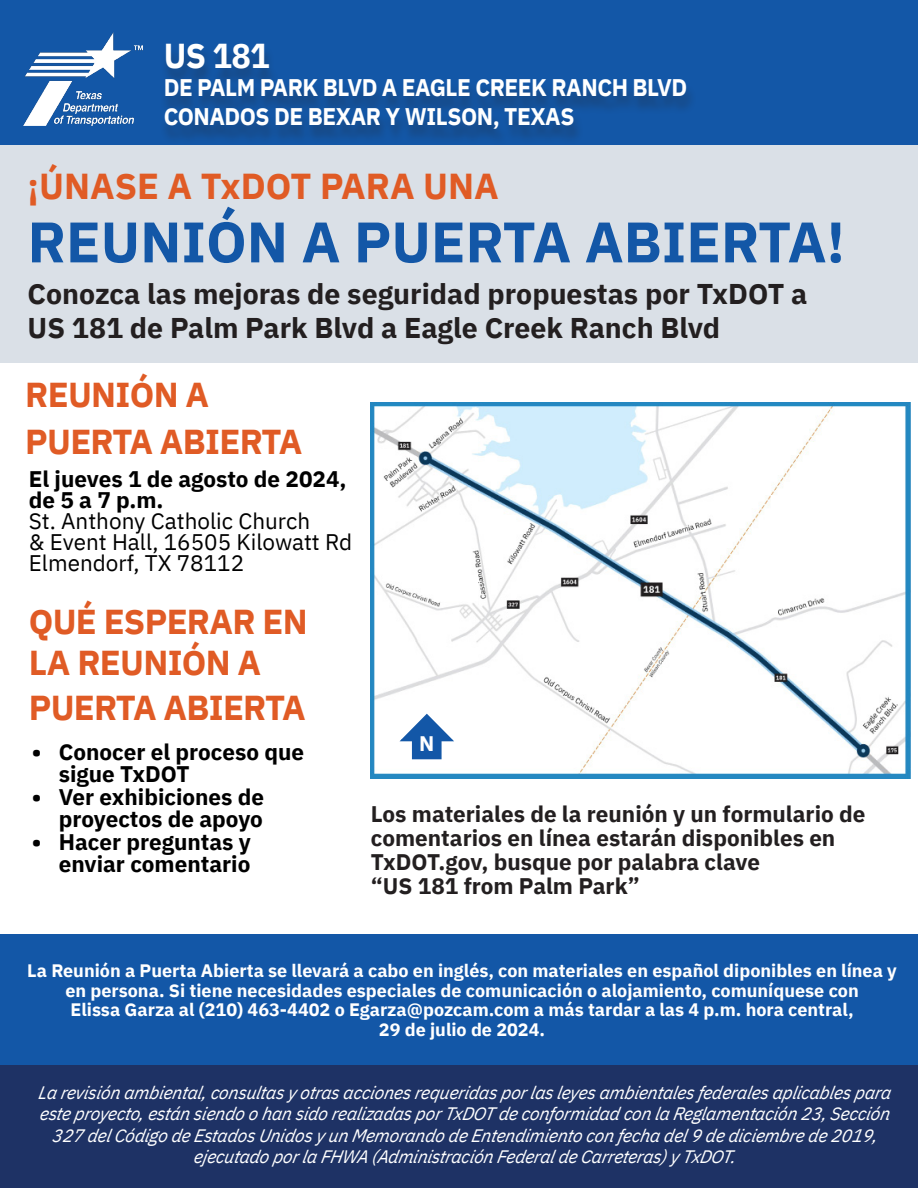
<style>
.page{position:relative;width:918px;height:1188px;background:#fff}
.page>*{position:absolute;margin:0;border:0;box-sizing:border-box;transform-origin:0 0}
.t1{font:700 57px "IBM Plex Sans";color:#1357a7}
.t2{font:700 36px "IBM Plex Sans";color:#e05b25}
.t3{font:700 34.5px "IBM Plex Sans";letter-spacing:-.02em;color:#e05b25}
.t4{font:700 34.5px "IBM Plex Sans";color:#fff;scale:.95 1}
.t5{font:700 28.5px "IBM Plex Sans";color:#231f20}
.t6{font:700 24px "IBM Plex Sans";letter-spacing:-.02em;color:#fff;scale:.95 1}
.t7{font:700 22.5px/22.5px "IBM Plex Sans";color:#000;text-align:right}
.t8{font:700 22.5px/24px "IBM Plex Sans";color:#231f20}
.t9{font:22.5px "IBM Plex Sans";color:#000}
.t10{font:700 21px "IBM Plex Sans";color:#fff}
.t11{font:italic 18px/21.6px "IBM Plex Sans";letter-spacing:-.025em;color:#fff;text-align:center}
.t12{font:700 18px/19.5px "IBM Plex Sans";color:#fff;text-align:center}
</style>
<div class="page">
<div style="left:0;top:0;width:918px;height:145px;background:#1357a7"></div>
<div style="left:160px;top:46px;width:537px;height:101px;background:#231f20;opacity:.33"></div>
<img style="left:24px;top:33px;width:119px;height:93px">
<div style="left:0;top:145px;width:918px;height:217px;background:#dae0e7"></div>
<div style="left:0;top:934px;width:918px;height:132px;background:#1357a7"></div>
<div style="left:0;top:1066px;width:918px;height:122px;background:#1e3265"></div>
<img style="left:371px;top:402px;width:540px;height:376px">
<hr style="left:917px;top:1039px;width:1px;height:149px;background:#1e3265">
<div style="left:412px;top:738px;width:30px;height:21px;background:#1357a7"></div>
<svg style="left:398px;top:713px;width:58px;height:29px"></svg>
<p class="t4" style="left:164px;top:28px;width:113px">US 181</p>
<p class="t6" style="left:164px;top:69px;width:553px">DE PALM PARK BLVD A EAGLE CREEK RANCH BLVD</p>
<p class="t6" style="left:164px;top:98px;width:434px">CONADOS DE BEXAR Y WILSON, TEXAS</p>
<p class="t2" style="left:28px;top:158px;width:473px">¡ÚNASE A TxDOT PARA UNA</p>
<p class="t1" style="left:28px;top:197px;width:819px">REUNIÓN A PUERTA ABIERTA!</p>
<p class="t5" style="left:28px;top:271px;width:781px">Conozca las mejoras de seguridad propuestas por TxDOT a</p>
<p class="t5" style="left:28px;top:305px;width:694px">US 181 de Palm Park Blvd a Eagle Creek Ranch Blvd</p>
<p class="t3" style="left:25px;top:367px;width:185px">REUNIÓN A</p>
<p class="t3" style="left:25px;top:414px;width:279px">PUERTA ABIERTA</p>
<p class="t7" style="left:29px;top:466px;width:319px">El jueves 1 de agosto de 2024,</p>
<p class="t7" style="left:29px;top:487px;width:136px">de 5 a 7 p.m.</p>
<p class="t9" style="left:29px;top:504px;width:283px">St. Anthony Catholic Church</p>
<p class="t9" style="left:29px;top:525px;width:325px">&amp; Event Hall, 16505 Kilowatt Rd</p>
<p class="t9" style="left:29px;top:546px;width:217px">Elmendorf, TX 78112</p>
<p class="t3" style="left:29px;top:594px;width:280px">QUÉ ESPERAR EN</p>
<p class="t3" style="left:29px;top:635px;width:234px">LA REUNIÓN A</p>
<p class="t3" style="left:29px;top:680px;width:279px">PUERTA ABIERTA</p>
<p class="t7" style="left:59px;top:739px;width:247px;text-align:left;text-indent:-27px">• Conocer el proceso que sigue TxDOT</p>
<p class="t7" style="left:32px;top:784px;width:234px">• Ver exhibiciones de proyectos de apoyo</p>
<p class="t7" style="left:32px;top:829px;width:221px">• Hacer preguntas y enviar comentario</p>
<p class="t10" style="left:419px;top:727px;width:17px">N</p>
<p class="t8" style="left:371px;top:800px;width:496px">Los materiales de la reunión y un formulario de comentarios en línea estarán disponibles en TxDOT.gov, busque por palabra clave<br>“US 181 from Palm Park”</p>
<p class="t12" style="left:27px;top:959px;width:871px">La Reunión a Puerta Abierta se llevará a cabo en inglés, con materiales en español diponibles en línea y en persona. Si tiene necesidades especiales de comunicación o alojamiento, comuníquese con</p>
<p class="t12" style="left:71px;top:998px;width:785px">Elissa Garza al (210) 463-4402 o Egarza@pozcam.com a más tardar a las 4 p.m. hora central,</p>
<p class="t12" style="left:379px;top:1018px;width:168px">29 de julio de 2024.</p>
<p class="t11" style="left:38px;top:1080px;width:859px">La revisión ambiental, consultasy otrasaccionesrequeridasp orlasleyesambientalesfederalesap licablesp ara este p royecto, están siendo o han sido realizadasp orTxDOT de conformidad con la Reglamentación 23, Sección<br>327 delCódigo de EstadosUnidosy un Memorando de Entendimiento con fecha del9 de diciembre de 2019,</p>
<p class="t11" style="left:193px;top:1145px;width:548px">ejecutado p orla FHWA (Administración Federalde Carreteras) y TxDOT.</p>
</div>
